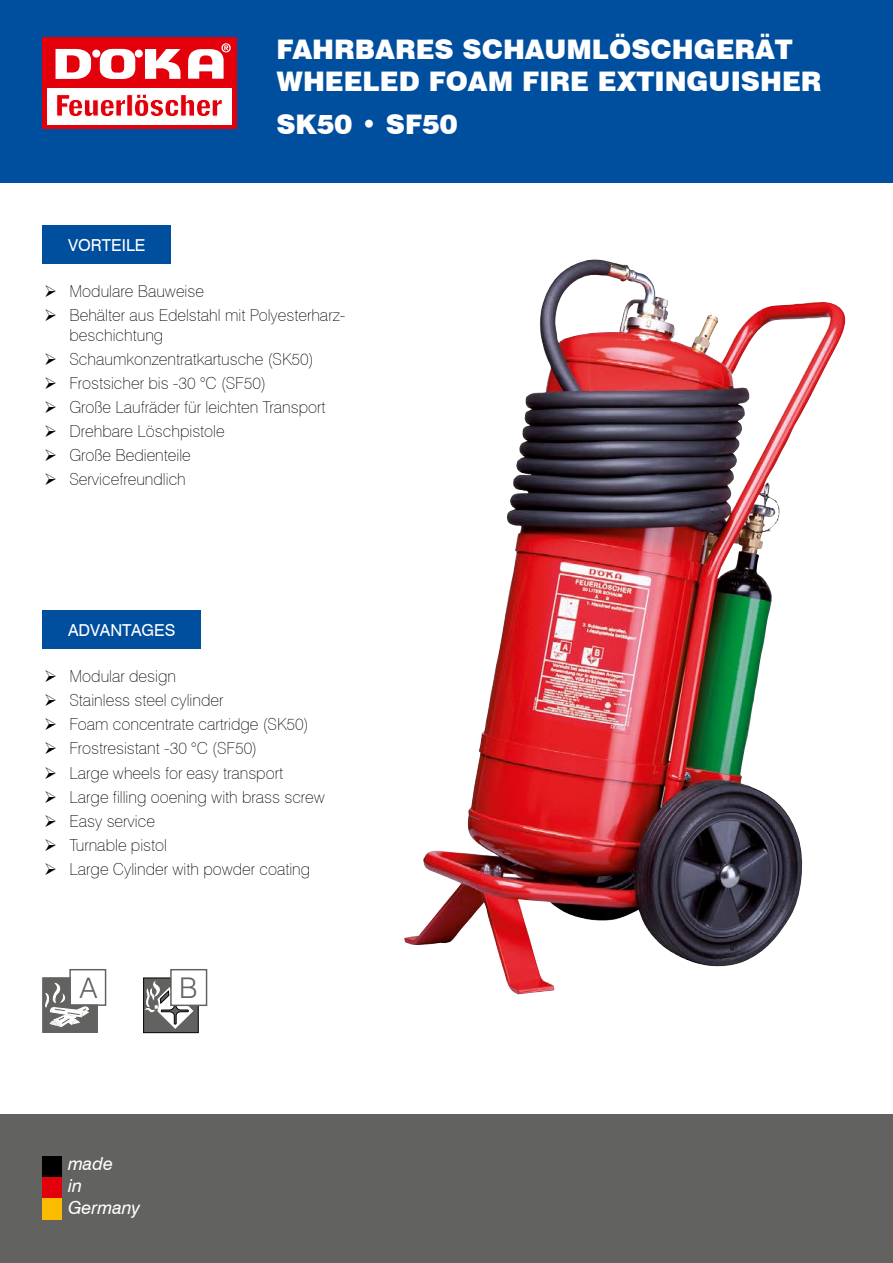
<style>
.page{position:relative;width:893px;height:1263px;background:#fff}
.page>*{position:absolute;margin:0;border:0;box-sizing:border-box;transform-origin:0 0}
.t1{font:300 28.5px "Swiss 721 BT";color:#626261}
.t2{font:300 28.35px "Swiss 721 BT";color:#626261}
.t3{font:900 27px "Swiss 721 BT";color:#fff}
.t4{font:italic 18px/22.2px "Swiss 721 BT";color:#fff}
.t5{font:100 16.5px/19.8px "Swiss 721 BT";color:#000}
.t6{font:16.5px "Swiss 721 BT";color:#fff}
</style>
<div class="page">
<div style="left:0;top:1114px;width:893px;height:149px;background:#626261"></div>
<div style="left:0;top:0;width:893px;height:183px;background:#004e9e"></div>
<div style="left:43px;top:37px;width:194px;height:92px;background:#e3000b"></div>
<div style="left:47px;top:88px;width:185px;height:36px;background:#fff"></div>
<svg style="left:56px;top:48px;width:35px;height:31px"></svg>
<div style="left:92px;top:50px;width:8px;height:8px;background:#fff;border-radius:50%"></div>
<div style="left:135px;top:50px;width:8px;height:8px;background:#fff;border-radius:50%"></div>
<svg style="left:98px;top:48px;width:39px;height:32px"></svg>
<svg style="left:145px;top:49px;width:36px;height:30px"></svg>
<svg style="left:188px;top:43px;width:43px;height:36px"></svg>
<svg style="left:56px;top:95px;width:70px;height:22px"></svg>
<div style="left:127px;top:95px;width:5px;height:21px;background:#e3000b"></div>
<svg style="left:134px;top:94px;width:88px;height:23px"></svg>
<div style="left:43px;top:225px;width:128px;height:38px;background:#004e9e"></div>
<div style="left:43px;top:1156px;width:19px;height:21px;background:#000"></div>
<div style="left:43px;top:1177px;width:19px;height:21px;background:#e3000b"></div>
<div style="left:43px;top:1199px;width:19px;height:21px;background:#fabb00"></div>
<div style="left:43px;top:610px;width:158px;height:38px;background:#004e9e"></div>
<img style="left:404px;top:261px;width:402px;height:733px">
<div style="left:69px;top:969px;width:37px;height:37px;border:1px solid #626261"></div>
<svg style="left:43px;top:977px;width:55px;height:56px"></svg>
<div style="left:170px;top:969px;width:37px;height:37px;border:1px solid #626261"></div>
<svg style="left:143px;top:978px;width:55px;height:55px"></svg>
<p class="t6" style="left:68px;top:235px;width:79px">VORTEILE</p>
<p class="t3" style="left:276px;top:33px;width:518px">FAHRBARES SCHAUMLÖSCHGERÄT</p>
<p class="t3" style="left:276px;top:65px;width:547px">WHEELED FOAM FIRE EXTINGUISHER</p>
<p class="t3" style="left:276px;top:108px;width:183px">SK50 • SF50</p>
<p class="t5" style="left:70px;top:281px;width:136px">Modulare Bauweise</p>
<p class="t5" style="left:70px;top:305px;width:278px">Behälter aus Edelstahl mit Polyesterharz&shy;beschichtung</p>
<p class="t5" style="left:70px;top:349px;width:246px">Schaumkonzentratkartusche (SK50)</p>
<p class="t5" style="left:70px;top:373px;width:198px">Frostsicher bis -30 °C (SF50)</p>
<p class="t5" style="left:70px;top:397px;width:257px">Große Laufräder für leichten Transport</p>
<p class="t5" style="left:70px;top:421px;width:157px">Drehbare Löschpistole</p>
<p class="t5" style="left:70px;top:445px;width:123px">Große Bedienteile</p>
<p class="t5" style="left:70px;top:469px;width:118px">Servicefreundlich</p>
<p class="t6" style="left:68px;top:620px;width:109px">ADVANTAGES</p>
<p class="t5" style="left:70px;top:666px;width:108px">Modular design</p>
<p class="t5" style="left:70px;top:690px;width:155px">Stainless steel cylinder</p>
<p class="t5" style="left:70px;top:714px;width:241px">Foam concentrate cartridge (SK50)</p>
<p class="t5" style="left:70px;top:738px;width:189px">Frostresistant -30 °C (SF50)</p>
<p class="t5" style="left:70px;top:763px;width:215px">Large wheels for easy transport</p>
<p class="t5" style="left:70px;top:787px;width:257px">Large filling ooening with brass screw</p>
<p class="t5" style="left:70px;top:811px;width:87px">Easy service</p>
<p class="t5" style="left:70px;top:835px;width:99px">Turnable pistol</p>
<p class="t5" style="left:70px;top:859px;width:242px">Large Cylinder with powder coating</p>
<p class="t2" style="left:80px;top:970px;width:19px">A</p>
<p class="t1" style="left:179px;top:970px;width:20px">B</p>
<p class="t4" style="left:68px;top:1152px;width:74px">made<br>in<br>Germany</p>
</div>
